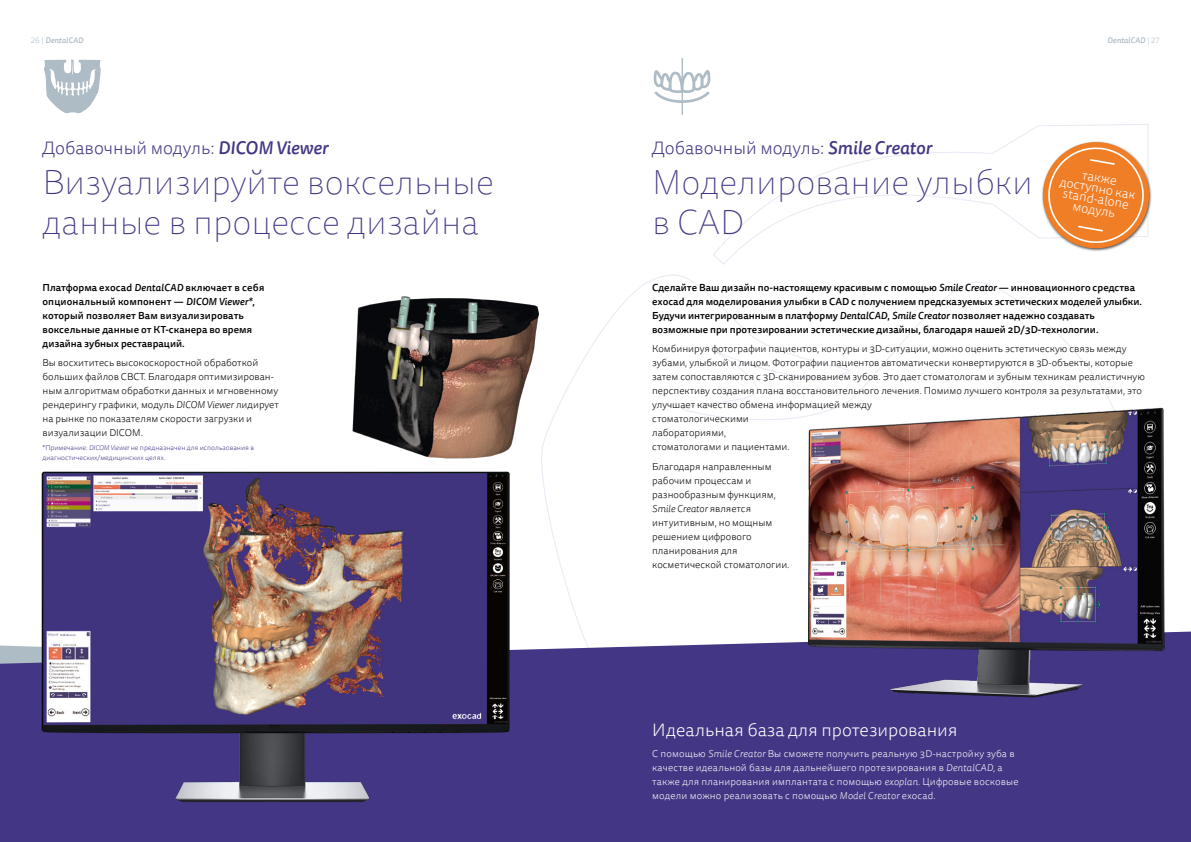
<style>
.page{position:relative;width:1191px;height:842px;background:#fff}
.page>*{position:absolute;margin:0;border:0;box-sizing:border-box;transform-origin:0 0}
.t1{font:100 35px/40px "Tisa Sans Pro";color:#433684}
.t2{font:300 18px "Tisa Sans Pro";color:#433684}
.t3{font:300 18px "Tisa Sans Pro";color:#fff}
.t4{font:300 13.2px/10.8px "Tisa Sans Pro";color:#fff;text-align:center}
.t5{font:300 10px/14px "Tisa Sans Pro";color:#000}
.t6{font:500 10px/14px "Tisa Sans Pro";color:#000}
.t7{font:300 10px/14px "Tisa Sans Pro";letter-spacing:.015em;color:#fff}
.t8{font:italic 500 8px "Tisa Sans Pro";color:#aebcc5}
.t9{font:300 7px/10px "Tisa Sans Pro";color:#433684}
.s1{font-weight:300;font-style:normal}
.s2{font-weight:500;font-style:italic}
.s3{font-style:italic}
</style>
<div class="page">
<svg style="left:713px;top:124px;width:436px;height:141px"></svg>
<svg style="left:541px;top:275px;width:566px;height:357px"></svg>
<div style="left:0;top:632px;width:1191px;height:210px;background:#433684"></div>
<img style="left:36px;top:471px;width:479px;height:336px">
<svg style="left:44px;top:60px;width:57px;height:54px"></svg>
<img style="left:352px;top:287px;width:192px;height:182px">
<svg style="left:653px;top:58px;width:57px;height:57px"></svg>
<img style="left:799px;top:395px;width:376px;height:306px">
<img style="left:1031px;top:131px;width:118px;height:131px">
<svg style="left:1036px;top:141px;width:116px;height:108px"></svg>
<p class="t8" style="left:31px;top:34px;width:54px"><span class="s1">26 |</span> DentalCAD</p>
<p class="t8" style="left:1107px;top:34px;width:53px">DentalCAD <span class="s1">| 27</span></p>
<h2 class="t2" style="left:43px;top:137px;width:287px">Добавочный модуль: <span class="s2">DICOM Viewer</span></h2>
<h1 class="t1" style="left:43px;top:164px;width:453px">Визуализируйте воксельные данные в процессе дизайна</h1>
<p class="t6" style="left:43px;top:280px;width:223px">Платформа exocad <span class="s3">DentalCAD</span> включает в себя опциональный компонент — <span class="s3">DICOM Viewer*</span>, который позволяет Вам визуализировать воксельные данные от КТ-сканера во время дизайна зубных реставраций.</p>
<p class="t5" style="left:43px;top:356px;width:238px">Вы восхититесь высокоскоростной обработкой больших файлов CBCT. Благодаря оптимизирован&shy;ным алгоритмам обработки данных и мгновенному рендерингу графики, модуль <span class="s3">DICOM Viewer</span> лидирует на рынке по показателям скорости загрузки и визуализации DICOM.</p>
<p class="t9" style="left:43px;top:443px;width:213px">*Примечание: <span class="s3">DICOM Viewer</span> не предназначен для использования в диагностических/медицинских целях.</p>
<h2 class="t2" style="left:652px;top:137px;width:281px">Добавочный модуль: <span class="s2">Smile Creator</span></h2>
<h1 class="t1" style="left:652px;top:164px;width:382px">Моделирование улыбки в CAD</h1>
<h3 class="t4" style="left:1062px;top:166px;width:78px;rotate:10deg">также доступно как stand-alone модуль</h3>
<p class="t6" style="left:652px;top:280px;width:491px">Сделайте Ваш дизайн по-настоящему красивым с помощью <span class="s3">Smile Creator</span> — инновационного средства exocad для моделирования улыбки в CAD с получением предсказуемых эстетических моделей улыбки.<br>Будучи интегрированным в платформу <span class="s3">DentalCAD</span>, <span class="s3">Smile Creator</span> позволяет надежно создавать возможные при протезировании эстетические дизайны, благодаря нашей 2D/3D-технологии.</p>
<p class="t5" style="left:652px;top:342px;width:494px">Комбинируя фотографии пациентов, контуры и 3D-ситуации, можно оценить эстетическую связь между зубами, улыбкой и лицом. Фотографии пациентов автоматически конвертируются в 3D-объекты, которые затем сопоставляются с 3D-сканированием зубов. Это дает стоматологам и зубным техникам реалистичную перспективу создания плана восстановительного лечения. Помимо лучшего контроля за результатами, это улучшает качество обмена информацией между<br>стоматологическими<br>лабораториями,<br>стоматологами и пациентами.</p>
<p class="t5" style="left:652px;top:460px;width:139px">Благодаря направленным рабочим процессам и разнообразным функциям,<br><span class="s3">Smile Creator</span> является интуитивным, но мощным решением цифрового планирования для косметической стоматологии.</p>
<h2 class="t3" style="left:652px;top:718px;width:307px">Идеальная база для протезирования</h2>
<p class="t7" style="left:652px;top:747px;width:368px">С помощью <span class="s3">Smile Creator</span> Вы сможете получить реальную 3D-настройку зуба в качестве идеальной базы для дальнейшего протезирования в <span class="s3">DentalCAD</span>, а также для планирования имплантата с помощью <span class="s3">exoplan.</span> Цифровые восковые модели можно реализовать с помощью <span class="s3">Model Creator</span> exocad.</p>
</div>
